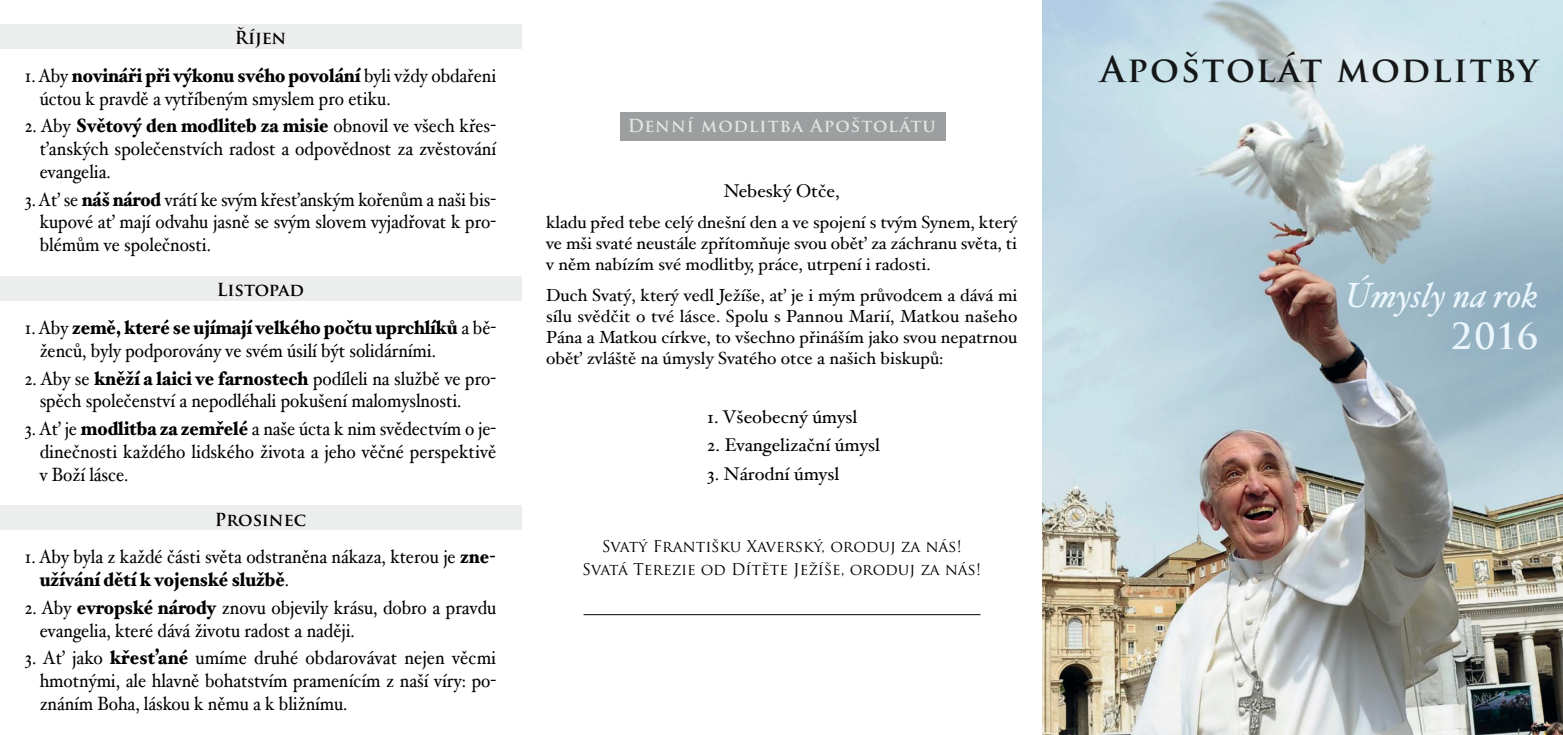
<style>
.page{position:relative;width:1563px;height:735px;background:#fff}
.page>*{position:absolute;margin:0;border:0;box-sizing:border-box;transform-origin:0 0}
.t1{font:700 35px "Trajan Pro";letter-spacing:.06em;color:#000}
.t2{font:italic 35px "Hoefler Text";color:#ebf6fc}
.t3{font:700 35px "Trajan Pro";color:#ebf6fc}
.t4{font:19.25px/22.8px "Hoefler Text";color:#000;scale:.9 1}
.t5{font:19.25px/22.8px "Hoefler Text";color:#000;text-align:justify;scale:.91 1}
.t6{font:19.25px/22.8px "Hoefler Text";color:#000;text-align:justify;scale:.89 1}
.t7{font:18.38px "Hoefler Text";color:#000}
.t8{font:17.5px/21px "Hoefler Text";color:#000;text-align:justify}
.t9{font:700 17.5px "Trajan Pro";letter-spacing:.06em;color:#e3e4e4}
.t10{font:700 17.5px "Trajan Pro";color:#000}
.t11{font:15.75px/22.8px "Trajan Pro";color:#000;text-align:center}
.s1{font-weight:900}
</style>
<div class="page">
<img style="left:1042px;top:0;width:521px;height:734px">
<div style="left:0;top:276px;width:521px;height:24px;background:#eceded"></div>
<div style="left:0;top:24px;width:521px;height:25px;background:#eceded"></div>
<div style="left:0;top:504px;width:521px;height:25px;background:#eceded"></div>
<div style="left:620px;top:112px;width:325px;height:29px;background:#9c9e9f"></div>
<hr style="left:583px;top:614px;width:397px;height:1px;background:#000">
<p class="t10" style="left:235px;top:27px;width:53px">Říjen</p>
<p class="t4" style="left:40px;top:64px;width:509px;text-indent:-15px">1. Aby <span class="s1">novináři při výkonu svého povolání</span> byli vždy obdařeni úctou k pravdě a vytříbeným smyslem pro etiku.</p>
<p class="t4" style="left:40px;top:114px;width:509px;text-align:justify;text-indent:-15px">2. Aby <span class="s1">Světový den modliteb za misie</span> obnovil ve všech křes&shy;ťanských společenstvích radost a odpovědnost za zvěstování evangelia.</p>
<p class="t6" style="left:40px;top:187px;width:514px;text-indent:-15px">3. Ať se <span class="s1">náš národ</span> vrátí ke svým křesťanským kořenům a naši bis&shy;kupové ať mají odvahu jasně se svým slovem vyjadřovat k pro&shy;blémům ve společnosti.</p>
<p class="t10" style="left:217px;top:279px;width:89px">Listopad</p>
<p class="t4" style="left:40px;top:316px;width:509px;text-indent:-15px">1. Aby <span class="s1">země, které se ujímají velkého počtu uprchlíků</span> a bě&shy;ženců, byly podporovány ve svém úsilí být solidárními.</p>
<p class="t4" style="left:40px;top:366px;width:509px;text-indent:-15px">2. Aby se <span class="s1">kněží a laici ve farnostech</span> podíleli na službě ve pro&shy;spěch společenství a nepodléhali pokušení malomyslnosti.</p>
<p class="t4" style="left:40px;top:417px;width:509px;text-align:justify;text-indent:-15px">3. Ať je <span class="s1">modlitba za zemřelé</span> a naše úcta k nim svědectvím o je&shy;dinečnosti každého lidského života a jeho věčné perspektivě v Boží lásce.</p>
<p class="t10" style="left:215px;top:508px;width:93px">Prosinec</p>
<p class="t4" style="left:40px;top:545px;width:509px;text-indent:-15px">1. Aby byla z každé části světa odstraněna nákaza, kterou je <span class="s1">zne&shy;užívání dětí k vojenské službě</span>.</p>
<p class="t4" style="left:40px;top:595px;width:509px;text-indent:-15px">2. Aby <span class="s1">evropské národy</span> znovu objevily krásu, dobro a pravdu evangelia, které dává životu radost a naději.</p>
<p class="t5" style="left:40px;top:646px;width:503px;text-indent:-15px">3. Ať jako <span class="s1">křesťané</span> umíme druhé obdarovávat nejen věcmi hmotnými, ale hlavně bohatstvím pramenícím z naší víry: po&shy;znáním Boha, láskou k němu a k bližnímu.</p>
<p class="t9" style="left:628px;top:115px;width:309px">Denní modlitba Apoštolátu</p>
<p class="t7" style="left:724px;top:180px;width:117px">Nebeský Otče,</p>
<p class="t8" style="left:546px;top:211px;width:473px">kladu před tebe celý dnešní den a ve spojení s tvým Synem, který ve mši svaté neustále zpřítomňuje svou oběť za záchranu světa, ti v něm nabízím své modlitby, práce, utrpení i radosti.</p>
<p class="t8" style="left:546px;top:284px;width:473px">Duch Svatý, který vedl Ježíše, ať je i mým průvodcem a dává mi sílu svědčit o tvé lásce. Spolu s Pannou Marií, Matkou našeho Pána a Matkou církve, to všechno přináším jako svou nepatrnou oběť zvláště na úmysly Svatého otce a našich biskupů:</p>
<p class="t7" style="left:707px;top:405px;width:152px">1. Všeobecný úmysl</p>
<p class="t7" style="left:707px;top:434px;width:174px">2. Evangelizační úmysl</p>
<p class="t7" style="left:707px;top:463px;width:133px">3. Národní úmysl</p>
<p class="t11" style="left:582px;top:534px;width:400px">Svatý Františku Xaverský, oroduj za nás!<br>Svatá Terezie od Dítěte Ježíše, oroduj za nás!</p>
<h1 class="t1" style="left:1100px;top:48px;width:439px">Apoštolát modlitby</h1>
<h1 class="t2" style="left:1345px;top:274px;width:194px">Úmysly na rok</h1>
<h1 class="t3" style="left:1450px;top:314px;width:89px">2016</h1>
</div>
